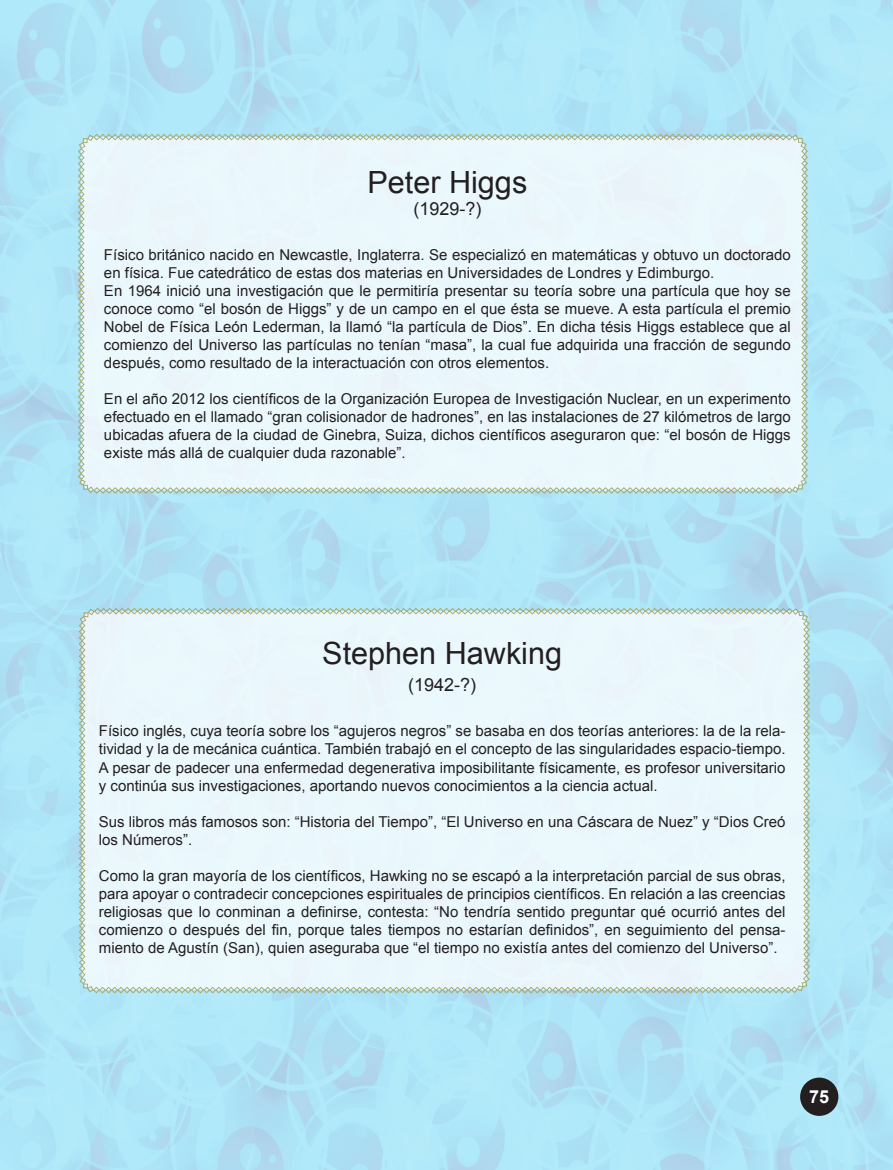
<style>
.page{position:relative;width:893px;height:1170px;background:#fff}
.page>*{position:absolute;margin:0;border:0;box-sizing:border-box;transform-origin:0 0}
.t1{font:30.6px "Arial";color:#231f20}
.t2{font:18px "Arial";color:#231f20}
.t3{font:700 18px "Arial";color:#fff}
.t4{font:15px/18px "Arial";color:#231f20;text-align:justify}
</style>
<div class="page">
<img style="left:0;top:0;width:893px;height:1169px">
<div style="left:79px;top:607px;width:731px;height:386px;background:#eaf8fd"></div>
<div style="left:78px;top:134px;width:730px;height:360px;background:#eaf8fd"></div>
<div style="left:800px;top:1077px;width:38px;height:38px;background:#231f20;border-radius:50%"></div>
<h1 class="t1" style="left:367px;top:162px;width:161px">Peter Higgs</h1>
<p class="t2" style="left:413px;top:196px;width:70px">(1929-?)</p>
<p class="t4" style="left:104px;top:245px;width:688px;text-align:left">Físico británico nacido en Newcastle, Inglaterra. Se especializó en matemáticas y obtuvo un doctorado en física. Fue catedrático de estas dos materias en Universidades de Londres y Edimburgo.<br>En 1964 inició una investigación que le permitiría presentar su teoría sobre una partícula que hoy se conoce como “el bosón de Higgs” y de un campo en el que ésta se mueve. A esta partícula el premio Nobel de Física León Lederman, la llamó “la partícula de Dios”. En dicha tésis Higgs establece que al comienzo del Universo las partículas no tenían “masa”, la cual fue adquirida una fracción de segundo después, como resultado de la interactuación con otros elementos.</p>
<p class="t4" style="left:104px;top:389px;width:688px">En el año 2012 los científicos de la Organización Europea de Investigación Nuclear, en un experimento efectuado en el llamado “gran colisionador de hadrones”, en las instalaciones de 27 kilómetros de largo ubicadas afuera de la ciudad de Ginebra, Suiza, dichos científicos aseguraron que: “el bosón de Higgs existe más allá de cualquier duda razonable”.</p>
<h1 class="t1" style="left:322px;top:633px;width:241px">Stephen Hawking</h1>
<p class="t2" style="left:408px;top:673px;width:70px">(1942-?)</p>
<p class="t4" style="left:99px;top:722px;width:688px">Físico inglés, cuya teoría sobre los “agujeros negros” se basaba en dos teorías anteriores: la de la rela&shy;tividad y la de mecánica cuántica. También trabajó en el concepto de las singularidades espacio-tiempo.<br>A pesar de padecer una enfermedad degenerativa imposibilitante físicamente, es profesor universitario y continúa sus investigaciones, aportando nuevos conocimientos a la ciencia actual.</p>
<p class="t4" style="left:99px;top:812px;width:688px">Sus libros más famosos son: “Historia del Tiempo”, “El Universo en una Cáscara de Nuez” y “Dios Creó los Números”.</p>
<p class="t4" style="left:99px;top:866px;width:688px">Como la gran mayoría de los científicos, Hawking no se escapó a la interpretación parcial de sus obras, para apoyar o contradecir concepciones espirituales de principios científicos. En relación a las creencias religiosas que lo conminan a definirse, contesta: “No tendría sentido preguntar qué ocurrió antes del comienzo o después del fin, porque tales tiempos no estarían definidos”, en seguimiento del pensa&shy;miento de Agustín (San), quien aseguraba que “el tiempo no existía antes del comienzo del Universo”.</p>
<p class="t3" style="left:809px;top:1084px;width:22px">75</p>
</div>
